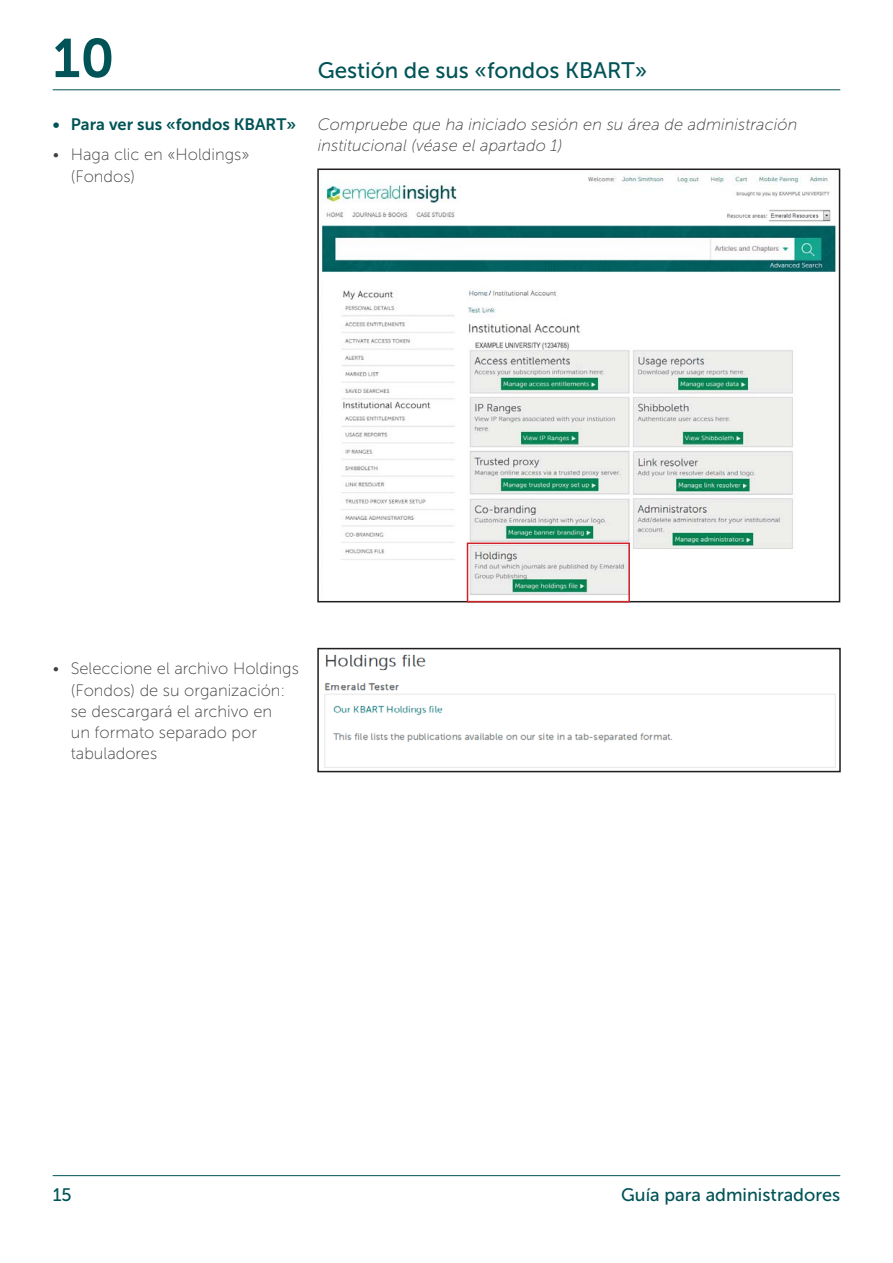
<style>
.page{position:relative;width:893px;height:1263px;background:#fff}
.page>*{position:absolute;margin:0;border:0;box-sizing:border-box;transform-origin:0 0}
.t1{font:54.15px "Museo Sans 700";color:#005356}
.t2{font:22.35px "Museo Sans 500";color:#005356}
.t3{font:18px "Museo Sans 500";color:#005356}
.t4{font:16.5px/21.3px "Museo Sans 100";color:#404041}
.t5{font:italic 16.5px/21.3px "Museo Sans 100";color:#404041}
.t6{font:16.5px "Museo Sans 700";color:#005356}
</style>
<div class="page">
<hr style="left:53px;top:1175px;width:787px;height:1px;background:#005356">
<hr style="left:53px;top:90px;width:787px;height:1px;background:#005356">
<img style="left:324px;top:654px;width:512px;height:114px">
<div style="left:317px;top:648px;width:524px;height:124px;border:2px solid #231f20"></div>
<img style="left:321px;top:175px;width:515px;height:424px">
<div style="left:317px;top:169px;width:523px;height:433px;border:2px solid #231f20"></div>
<div style="left:467px;top:543px;width:163px;height:59px;border:2px solid #d2232a"></div>
<h1 class="t1" style="left:53px;top:39px;width:63px">10</h1>
<p class="t6" style="left:53px;top:118px;width:245px">• Para ver sus «fondos KBART»</p>
<p class="t4" style="left:71px;top:146px;width:180px;text-indent:-18px">• Haga clic en «Holdings» (Fondos)</p>
<h2 class="t2" style="left:318px;top:62px;width:331px">Gestión de sus «fondos KBART»</h2>
<p class="t5" style="left:318px;top:116px;width:481px">Compruebe que ha iniciado sesión en su área de administración institucional (véase el apartado 1)</p>
<p class="t4" style="left:71px;top:660px;width:230px;text-indent:-18px">• Seleccione el archivo Holdings (Fondos) de su organización: se descargará el archivo en<br>un formato separado por tabuladores</p>
<p class="t3" style="left:53px;top:1188px;width:20px">15</p>
<p class="t3" style="left:621px;top:1188px;width:221px">Guía para administradores</p>
</div>
